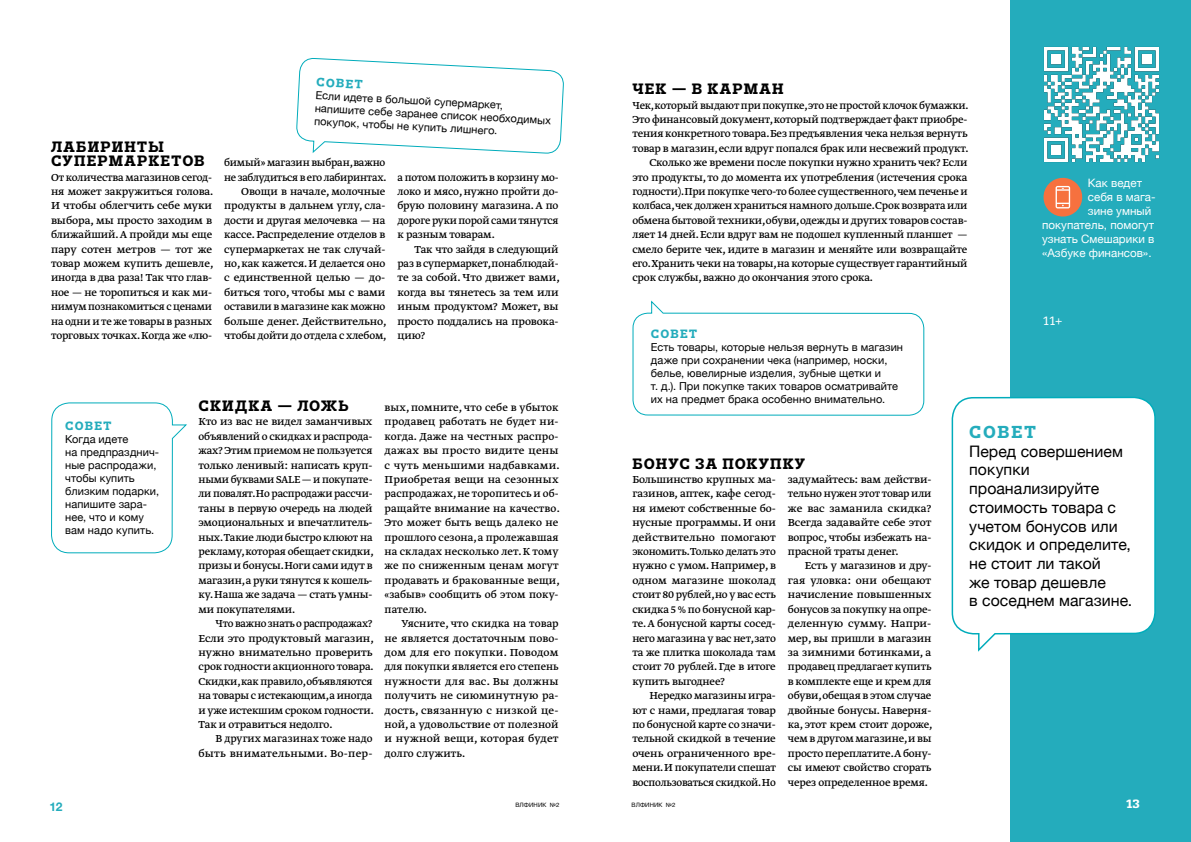
<style>
.page{position:relative;width:1191px;height:842px;background:#fff}
.page>*{position:absolute;margin:0;border:0;box-sizing:border-box;transform-origin:0 0}
.t1{font:700 17.3px "Trivia Slab";letter-spacing:.1em;color:#24acbc}
.t2{font:15.8px/18.7px "Helvetica Neue";color:#000}
.t3{font:700 15px/14.4px "Trivia Slab";letter-spacing:.085em;color:#000}
.t4{font:12px/14.4px "Greta Text Pro";letter-spacing:-.01em;color:#000;text-align:justify}
.t5{font:700 12px "Trivia Slab";letter-spacing:.1em;color:#24acbc}
.t6{font:12px "Trivia Slab";color:#fff}
.t7{font:700 12px "Helvetica Neue";color:#24acbc}
.t8{font:700 12px "Trivia Slab";color:#fff}
.t9{font:11.6px "Helvetica Neue";color:#fff}
.t10{font:11px/13px "Helvetica Neue";letter-spacing:.005em;color:#000}
.t11{font:6px "Helvetica Neue";letter-spacing:.015em;color:#000}
</style>
<div class="page">
<div style="left:1010px;top:0;width:181px;height:842px;background:#24acbc"></div>
<svg style="left:1043px;top:177px;width:40px;height:40px"></svg>
<img style="left:1044px;top:47px;width:115px;height:115px">
<svg style="left:296px;top:58px;width:268px;height:96px"></svg>
<svg style="left:951px;top:396px;width:205px;height:256px"></svg>
<svg style="left:632px;top:300px;width:292px;height:116px"></svg>
<svg style="left:51px;top:402px;width:136px;height:152px"></svg>
<p class="t3" style="left:51px;top:140px;width:155px">ЛАБИРИНТЫ<br>СУПЕРМАРКЕТОВ</p>
<p class="t4" style="left:51px;top:170px;width:164px">От количества магазинов сегод&shy;ня может закружиться голова.<br>И чтобы облегчить себе муки выбора, мы просто заходим в ближайший. А пройди мы еще пару сотен метров — тот же товар можем купить дешевле, иногда в два раза! Так что глав&shy;ное — не торопиться и как ми&shy;нимум познакомиться с ценами на одни и те же товары в разных торговых точках. Когда же «лю-</p>
<p class="t5" style="left:317px;top:75px;width:48px;rotate:3deg">CОВЕТ</p>
<p class="t10" style="left:316px;top:89px;width:238px;rotate:3deg">Если идете в большой супермаркет, напишите себе заранее список необходимых покупок, чтобы не купить лишнего.</p>
<p class="t4" style="left:224px;top:156px;width:164px;text-align:right">бимый» магазин выбран,важно не заблудиться в его лабиринтах.<br>Овощи в начале, молочные продукты в дальнем углу, сла&shy;дости и другая мелочевка — на кассе. Распределение отделов в супермаркетах не так случай&shy;но, как кажется. И делается оно с единственной целью — до&shy;биться того, чтобы мы с вами оставили в магазине как можно больше денег. Действительно, чтобы дойти до отдела с хлебом,</p>
<p class="t4" style="left:397px;top:170px;width:163px">а потом положить в корзину мо&shy;локо и мясо, нужно пройти до&shy;брую половину магазина. А по дороге руки порой сами тянутся к разным товарам.</p>
<p class="t4" style="left:397px;top:242px;width:164px;text-indent:17px">Так что зайдя в следующий раз в супермаркет,понаблюдай&shy;те за собой. Что движет вами, когда вы тянетесь за тем или иным продуктом? Может, вы просто поддались на провока&shy;цию?</p>
<p class="t5" style="left:65px;top:420px;width:48px">CОВЕТ</p>
<p class="t10" style="left:65px;top:433px;width:95px">Когда идете<br>на предпразднич&shy;ные распродажи, чтобы купить близким подарки, напишите зара&shy;нее, что и кому вам надо купить.</p>
<p class="t3" style="left:198px;top:399px;width:152px">СКИДКА — ЛОЖЬ</p>
<p class="t4" style="left:198px;top:415px;width:177px">Кто из вас не видел заманчивых объявлений о скидках и распрода&shy;жах? Этим приемом не пользуется только ленивый: написать круп&shy;ными буквами SALE — и покупате&shy;ли повалят.Но распродажи рассчи&shy;таны в первую очередь на людей эмоциональных и впечатлитель&shy;ных.Такие люди быстро клюют на рекламу,которая обещает скидки, призы и бонусы.Ноги сами идут в магазин,а руки тянутся к кошель&shy;ку. Наша же задача — стать умны&shy;ми покупателями.</p>
<p class="t4" style="left:198px;top:617px;width:177px;text-indent:17px">Что важно знать о распродажах?<br>Если это продуктовый магазин, нужно внимательно проверить срок годности акционного товара.<br>Скидки,как правило,объявляются на товары с истекающим,а иногда и уже истекшим сроком годности.<br>Так и отравиться недолго.</p>
<p class="t4" style="left:198px;top:732px;width:176px;text-align:right">В других магазинах тоже надо быть внимательными. Во-пер-</p>
<p class="t4" style="left:384px;top:401px;width:177px">вых, помните, что себе в убыток продавец работать не будет ни&shy;когда. Даже на честных распро&shy;дажах вы просто видите цены с чуть меньшими надбавками.<br>Приобретая вещи на сезонных распродажах, не торопитесь и об&shy;ращайте внимание на качество.<br>Это может быть вещь далеко не прошлого сезона, а пролежавшая на складах несколько лет. К тому же по сниженным ценам могут продавать и бракованные вещи, «забыв» сообщить об этом поку&shy;пателю.</p>
<p class="t4" style="left:384px;top:617px;width:176px;text-indent:17px">Уясните, что скидка на товар не является достаточным пово&shy;дом для его покупки. Поводом для покупки является его степень нужности для вас. Вы должны получить не сиюминутную ра&shy;дость, связанную с низкой це&shy;ной, а удовольствие от полезной и нужной вещи, которая будет долго служить.</p>
<p class="t3" style="left:632px;top:82px;width:153px">ЧЕК — В КАРМАН</p>
<p class="t4" style="left:632px;top:98px;width:338px">Чек,который выдают при покупке,это не простой клочок бумажки.</p>
<p class="t4" style="left:632px;top:113px;width:336px">Это финансовый документ,который подтверждает факт приобре-</p>
<p class="t4" style="left:632px;top:127px;width:337px">тения конкретного товара.Без предъявления чека нельзя вернуть</p>
<p class="t4" style="left:632px;top:141px;width:338px">товар в магазин, если вдруг попался брак или несвежий продукт.</p>
<p class="t4" style="left:649px;top:156px;width:319px">Сколько же времени после покупки нужно хранить чек? Если</p>
<p class="t4" style="left:632px;top:170px;width:336px">это продукты, то до момента их употребления (истечения срока</p>
<p class="t4" style="left:632px;top:185px;width:337px">годности).При покупке чего-то более существенного,чем печенье и</p>
<p class="t4" style="left:632px;top:199px;width:337px">колбаса,чек должен храниться намного дольше.Срок возврата или</p>
<p class="t4" style="left:632px;top:213px;width:336px">обмена бытовой техники,обуви,одежды и других товаров состав-</p>
<p class="t4" style="left:632px;top:228px;width:336px">ляет 14 дней. Если вдруг вам не подошел купленный планшет —</p>
<p class="t4" style="left:632px;top:242px;width:336px">смело берите чек, идите в магазин и меняйте или возвращайте</p>
<p class="t4" style="left:632px;top:257px;width:337px">его.Хранить чеки на товары,на которые существует гарантийный</p>
<p class="t4" style="left:632px;top:271px;width:242px">срок службы, важно до окончания этого срока.</p>
<p class="t5" style="left:651px;top:327px;width:48px">CОВЕТ</p>
<p class="t10" style="left:651px;top:341px;width:254px">Есть товары, которые нельзя вернуть в магазин даже при сохранении чека (например, носки, белье, ювелирные изделия, зубные щетки и<br>т. д.). При покупке таких товаров осматривайте их на предмет брака особенно внимательно.</p>
<p class="t9" style="left:1087px;top:174px;width:56px">Как ведет</p>
<p class="t9" style="left:1087px;top:188px;width:69px">себя в мага-</p>
<p class="t9" style="left:1087px;top:202px;width:65px">зине умный</p>
<p class="t9" style="left:1042px;top:216px;width:113px">покупатель, помогут</p>
<p class="t9" style="left:1042px;top:230px;width:114px">узнать Смешарики в</p>
<p class="t9" style="left:1042px;top:244px;width:111px">«Азбуке финансов».</p>
<p class="t6" style="left:1042px;top:314px;width:22px">11+</p>
<p class="t3" style="left:632px;top:457px;width:174px">БОНУС ЗА ПОКУПКУ</p>
<p class="t4" style="left:632px;top:473px;width:145px">Большинство крупных ма&shy;газинов, аптек, кафе сегод&shy;ня имеют собственные бо&shy;нусные программы. И они действительно помогают экономить.Только делать это нужно с умом. Например, в одном магазине шоколад стоит 80 рублей,но у вас есть скидка 5 % по бонусной кар&shy;те. А бонусной карты сосед&shy;него магазина у вас нет,зато та же плитка шоколада там стоит 70 рублей. Где в итоге купить выгоднее?</p>
<p class="t4" style="left:632px;top:689px;width:145px;text-indent:17px">Нередко магазины игра&shy;ют с нами, предлагая товар по бонусной карте со значи&shy;тельной скидкой в течение очень ограниченного вре&shy;мени.И покупатели спешат воспользоваться скидкой.Но</p>
<p class="t4" style="left:788px;top:473px;width:145px">задумайтесь: вам действи&shy;тельно нужен этот товар или же вас заманила скидка?<br>Всегда задавайте себе этот вопрос, чтобы избежать на&shy;прасной траты денег.</p>
<p class="t4" style="left:788px;top:559px;width:146px;text-indent:17px">Есть у магазинов и дру&shy;гая уловка: они обещают начисление повышенных бонусов за покупку на опре&shy;деленную сумму. Напри&shy;мер, вы пришли в магазин за зимними ботинками, а продавец предлагает купить в комплекте еще и крем для обуви,обещая в этом случае двойные бонусы. Наверня&shy;ка, этот крем стоит дороже, чем в другом магазине,и вы просто переплатите.А бону&shy;сы имеют свойство сгорать через определенное время.</p>
<h1 class="t1" style="left:969px;top:422px;width:68px">CОВЕТ</h1>
<h2 class="t2" style="left:969px;top:443px;width:164px">Перед совершением покупки проанализируйте стоимость товара с учетом бонусов или скидок и определите, не стоит ли такой<br>же товар дешевле<br>в соседнем магазине.</h2>
<p class="t7" style="left:50px;top:797px;width:14px">12</p>
<p class="t11" style="left:631px;top:801px;width:46px">ВЛФИНИК №2</p>
<p class="t11" style="left:515px;top:801px;width:46px">ВЛФИНИК №2</p>
<p class="t8" style="left:1125px;top:797px;width:16px">13</p>
</div>
